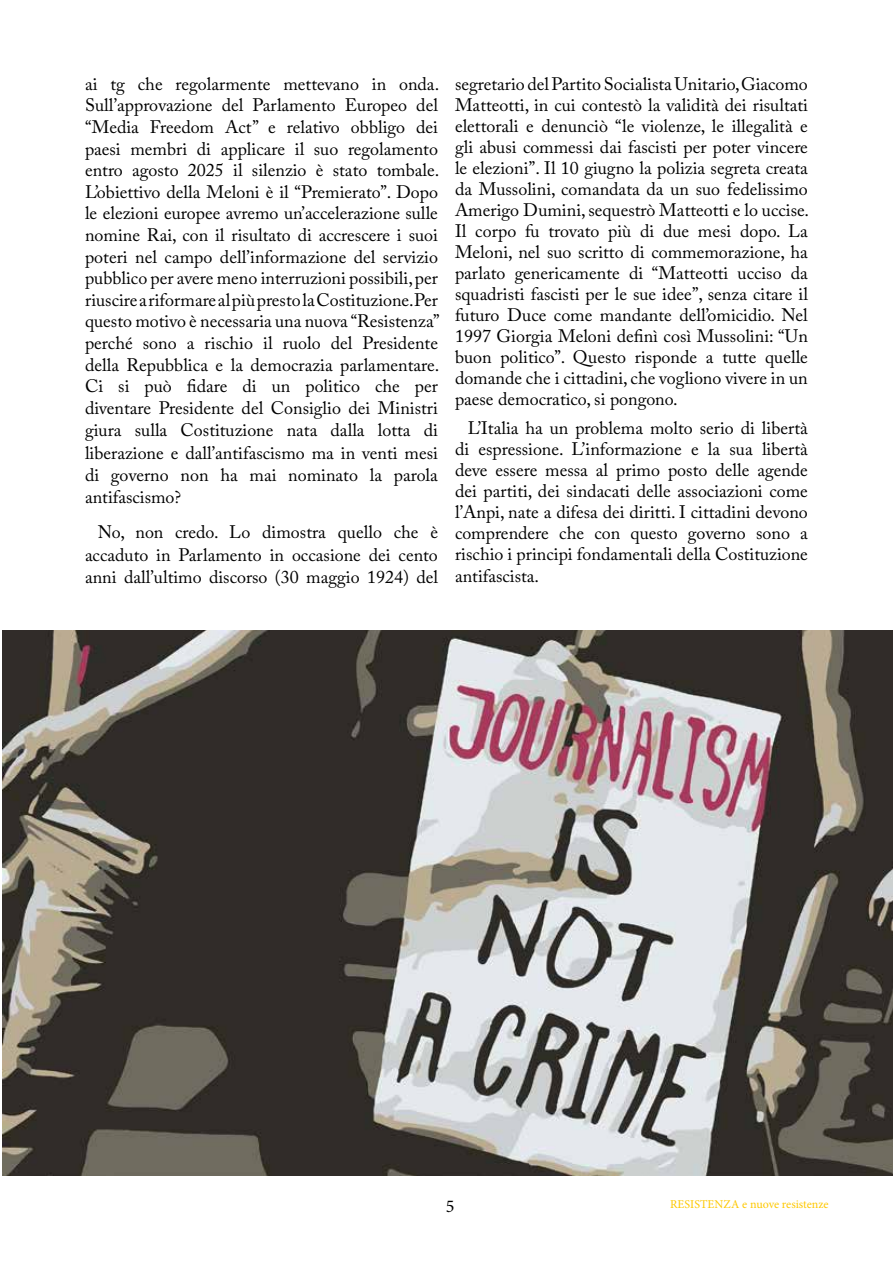
<style>
.page{position:relative;width:893px;height:1263px;background:#fff}
.page>*{position:absolute;margin:0;border:0;box-sizing:border-box;transform-origin:0 0}
.t1{font:18px/21.8px "Adobe Caslon Pro";color:#000;text-align:justify}
.t2{font:18px "Minion Pro";color:#000}
.t3{font:12px "Minion Pro";color:#fec800}
</style>
<div class="page">
<img style="left:2px;top:630px;width:891px;height:546px">
<p class="t1" style="left:85px;top:73px;width:356px">ai tg che regolarmente mettevano in onda.<br>Sull’approvazione del Parlamento Europeo del “Media Freedom Act” e relativo obbligo dei paesi membri di applicare il suo regolamento entro agosto 2025 il silenzio è stato tombale.<br>L’obiettivo della Meloni è il “Premierato”. Dopo le elezioni europee avremo un’accelerazione sulle nomine Rai, con il risultato di accrescere i suoi poteri nel campo dell’informazione del servizio pubblico per avere meno interruzioni possibili, per riuscire a riformare al più presto la Costituzione. Per questo motivo è necessaria una nuova “Resistenza” perché sono a rischio il ruolo del Presidente della Repubblica e la democrazia parlamentare.<br>Ci si può fidare di un politico che per diventare Presidente del Consiglio dei Ministri giura sulla Costituzione nata dalla lotta di liberazione e dall’antifascismo ma in venti mesi di governo non ha mai nominato la parola antifascismo?</p>
<p class="t1" style="left:85px;top:521px;width:354px;line-height:22.5px;text-indent:13px">No, non credo. Lo dimostra quello che è accaduto in Parlamento in occasione dei cento anni dall’ultimo discorso (30 maggio 1924) del</p>
<p class="t1" style="left:455px;top:73px;width:356px;line-height:21px">segretario del Partito Socialista Unitario, Giacomo Matteotti, in cui contestò la validità dei risultati elettorali e denunciò “le violenze, le illegalità e gli abusi commessi dai fascisti per poter vincere le elezioni”. Il 10 giugno la polizia segreta creata da Mussolini, comandata da un suo fedelissimo Amerigo Dumini, sequestrò Matteotti e lo uccise.<br>Il corpo fu trovato più di due mesi dopo. La Meloni, nel suo scritto di commemorazione, ha parlato genericamente di “Matteotti ucciso da squadristi fascisti per le sue idee”, senza citare il futuro Duce come mandante dell’omicidio. Nel 1997 Giorgia Meloni definì così Mussolini: “Un buon politico”. Questo risponde a tutte quelle domande che i cittadini, che vogliono vivere in un paese democratico, si pongono.</p>
<p class="t1" style="left:455px;top:417px;width:354px;line-height:21.1px;text-indent:13px">L’Italia ha un problema molto serio di libertà di espressione. L’informazione e la sua libertà deve essere messa al primo posto delle agende dei partiti, dei sindacati delle associazioni come l’Anpi, nate a difesa dei diritti. I cittadini devono comprendere che con questo governo sono a rischio i principi fondamentali della Costituzione antifascista.</p>
<p class="t2" style="left:446px;top:1194px;width:10px">5</p>
<p class="t3" style="left:670px;top:1196px;width:160px">RESISTENZA e nuove resistenze</p>
</div>
